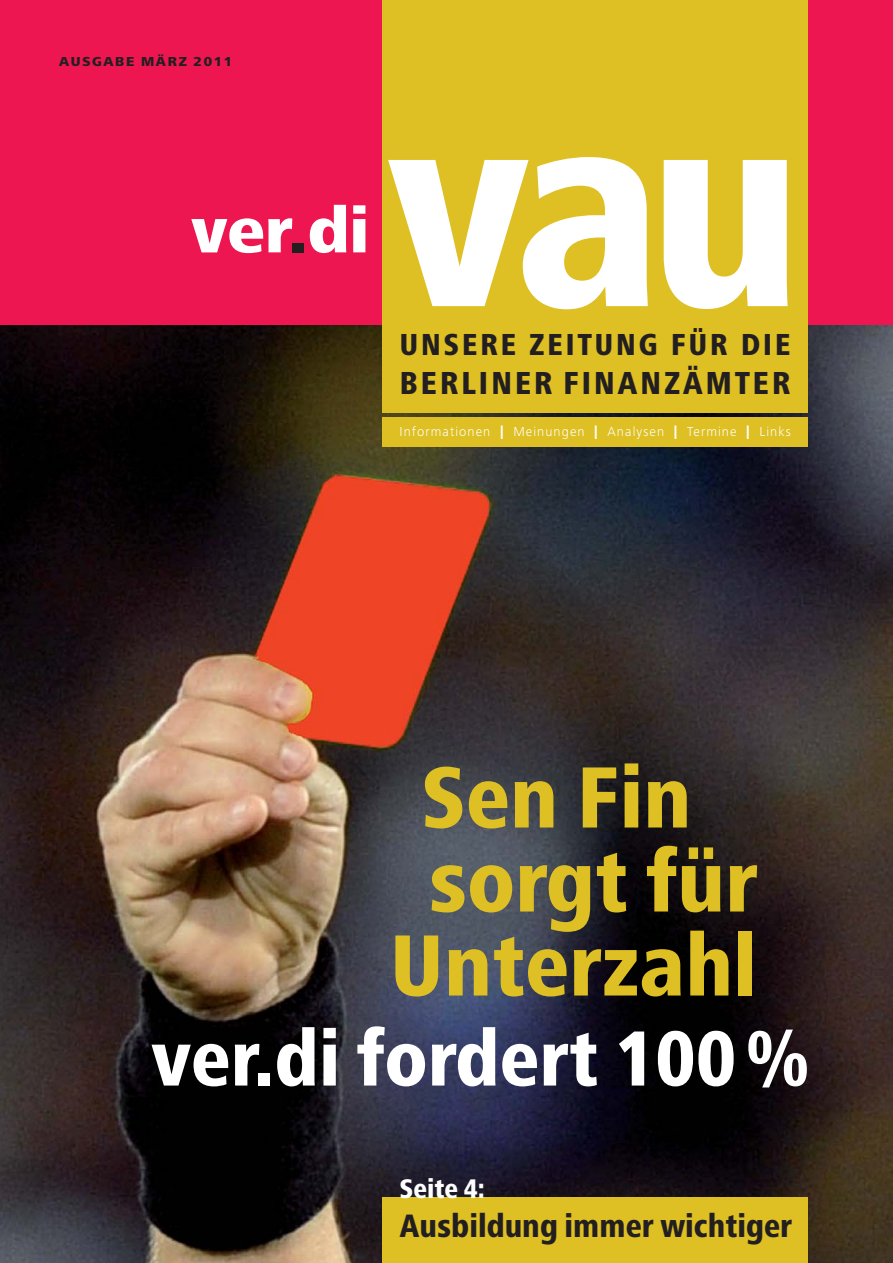
<style>
.page{position:relative;width:893px;height:1263px;background:#fff}
.page>*{position:absolute;margin:0;border:0;box-sizing:border-box;transform-origin:0 0}
.t1{font:800 condensed 289.5px "Frutiger Next LT";color:#fff}
.t2{font:800 condensed 90px/84px "Frutiger Next LT";color:#dec024;text-align:center}
.t3{font:800 condensed 81px "Frutiger Next LT";color:#fff}
.t4{font:800 66px "Frutiger Next LT";color:#fff}
.t5{font:800 condensed 33.6px "Frutiger Next LT";color:#231f20}
.t6{font:800 condensed 33px "Frutiger Next LT";letter-spacing:.075em;color:#231f20}
.t7{font:800 condensed 31.5px "Frutiger Next LT";letter-spacing:.075em;color:#231f20}
.t8{font:800 condensed 27.9px "Frutiger Next LT";color:#fff}
.t9{font:300 13.5px "Frutiger Next LT";letter-spacing:.08em;color:#fff}
.t10{font:800 13.5px "Frutiger Next LT";letter-spacing:.125em;color:#231f20}
.s1{color:#231f20}
.s2{font-weight:800}
</style>
<div class="page">
<div style="left:0;top:1px;width:893px;height:1262px;background:#ed1651"></div>
<img style="left:0;top:326px;width:893px;height:937px">
<div style="left:382px;top:1px;width:426px;height:412px;background:#dec024"></div>
<div style="left:382px;top:417px;width:426px;height:30px;background:#dec024"></div>
<div style="left:382px;top:1197px;width:426px;height:66px;background:#dec024"></div>
<p class="t10" style="left:59px;top:56px;width:174px">AUSGABE MÄRZ 2011</p>
<h3 class="t4" style="left:191px;top:205px;width:179px">ver<span class="s1">.</span>di</h3>
<h1 class="t1" style="left:388px;top:100px;width:417px">vau</h1>
<h3 class="t7" style="left:399px;top:333px;width:393px">UNSERE ZEITUNG FÜR DIE</h3>
<h3 class="t6" style="left:399px;top:371px;width:393px">BERLINER FINANZÄMTER</h3>
<p class="t9" style="left:399px;top:426px;width:393px">Informationen <span class="s2">|</span> Meinungen <span class="s2">|</span> Analysen <span class="s2">|</span> Termine <span class="s2">|</span> Links</p>
<h2 class="t2" style="left:390px;top:764px;width:370px">Sen Fin sorgt für<br>Unterzahl</h2>
<h3 class="t3" style="left:151px;top:1028px;width:661px">ver.di fordert 100%</h3>
<h3 class="t8" style="left:399px;top:1178px;width:87px">Seite 4:</h3>
<h3 class="t5" style="left:399px;top:1213px;width:394px">Ausbildung immer wichtiger</h3>
</div>
